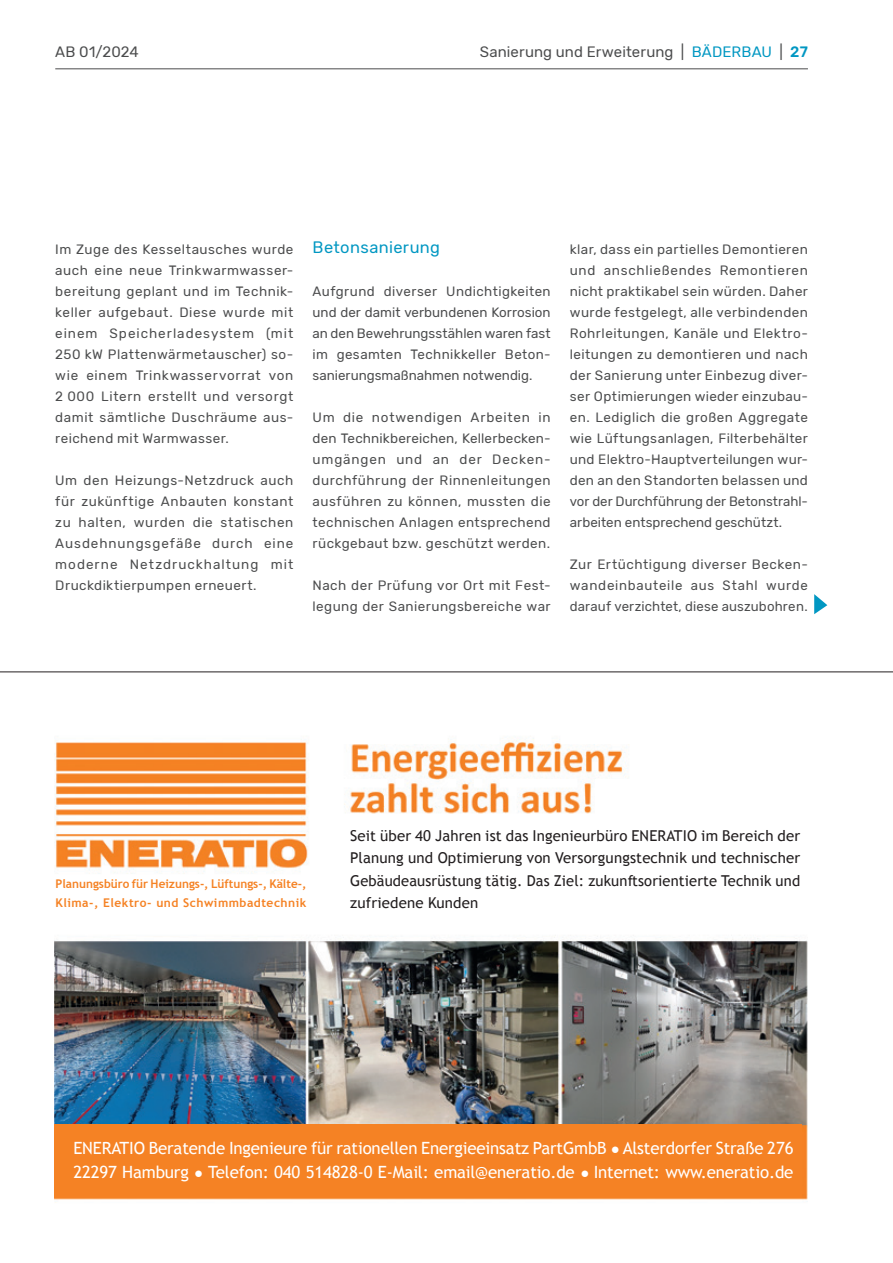
<style>
.page{position:relative;width:893px;height:1263px;background:#fff}
.page>*{position:absolute;margin:0;border:0;box-sizing:border-box;transform-origin:0 0}
.t1{font:16.8px/24px "Trebuchet MS";letter-spacing:-.01em;color:#fff}
.t2{font:16.5px "Rubik";letter-spacing:.02em;color:#0197c2}
.t3{font:15px/22px "Trebuchet MS";letter-spacing:.01em;color:#231f20;text-align:justify}
.t4{font:15px "Rubik";letter-spacing:.005em;color:#4b4c4d}
.t5{font:13.5px/21px "Rubik";letter-spacing:.03em;color:#4b4c4d;text-align:justify}
.t6{font:700 12px/19.5px "Trebuchet MS";color:#f58224}
.s1{color:#0197c2}
.s2{font-weight:500;color:#0197c2}
.s3{font-family:"Arial";font-size:15px}
</style>
<div class="page">
<hr style="left:55px;top:68px;width:753px;height:1px;background:#4b4c4d">
<img style="left:55px;top:738px;width:753px;height:465px">
<div style="left:55px;top:1124px;width:747px;height:74px;background:#f58224"></div>
<hr style="left:0;top:671px;width:893px;height:1px;background:#231f20">
<svg style="left:814px;top:594px;width:13px;height:20px"></svg>
<p class="t4" style="left:55px;top:43px;width:85px">AB 01/2024</p>
<p class="t4" style="left:480px;top:43px;width:330px">Sanierung und Erweiterung | <span class="s1">BÄDERBAU</span> | <span class="s2">27</span></p>
<p class="t5" style="left:55px;top:239px;width:240px">Im Zuge des Kesseltausches wurde auch eine neue Trinkwarmwasser&shy;bereitung geplant und im Technik&shy;keller aufgebaut. Diese wurde mit einem Speicherladesystem (mit 250 kW Plattenwärmetauscher) so&shy;wie einem Trinkwasservorrat von 2 000 Litern erstellt und versorgt damit sämtliche Duschräume aus&shy;reichend mit Warmwasser.</p>
<p class="t5" style="left:55px;top:470px;width:240px">Um den Heizungs-Netzdruck auch für zukünftige Anbauten konstant zu halten, wurden die statischen Ausdehnungsgefäße durch eine moderne Netzdruckhaltung mit Druckdiktierpumpen erneuert.</p>
<p class="t2" style="left:313px;top:238px;width:129px">Betonsanierung</p>
<p class="t5" style="left:313px;top:281px;width:240px">Aufgrund diverser Undichtigkeiten und der damit verbundenen Korrosion an den Bewehrungsstählen waren fast im gesamten Technikkeller Beton&shy;sanierungsmaßnahmen notwendig.</p>
<p class="t5" style="left:313px;top:407px;width:240px">Um die notwendigen Arbeiten in den Technikbereichen, Kellerbecken&shy;umgängen und an der Decken&shy;durchführung der Rinnenleitungen ausführen zu können, mussten die technischen Anlagen entsprechend rückgebaut bzw. geschützt werden.</p>
<p class="t5" style="left:313px;top:575px;width:240px">Nach der Prüfung vor Ort mit Fest&shy;legung der Sanierungsbereiche war</p>
<p class="t5" style="left:570px;top:239px;width:240px">klar, dass ein partielles Demontieren und anschließendes Remontieren nicht praktikabel sein würden. Daher wurde festgelegt, alle verbindenden Rohrleitungen, Kanäle und Elektro&shy;leitungen zu demontieren und nach der Sanierung unter Einbezug diver&shy;ser Optimierungen wieder einzubau&shy;en. Lediglich die großen Aggregate wie Lüftungsanlagen, Filterbehälter und Elektro-Hauptverteilungen wur&shy;den an den Standorten belassen und vor der Durchführung der Betonstrahl&shy;arbeiten entsprechend geschützt.</p>
<p class="t5" style="left:570px;top:554px;width:240px">Zur Ertüchtigung diverser Becken&shy;wandeinbauteile aus Stahl wurde darauf verzichtet, diese auszubohren.</p>
<p class="t6" style="left:56px;top:874px;width:252px">Planungsbüro für Heizungs-, Lüftungs-, Kälte-,<br>Klima-, Elektro- und Schwimmbadtechnik</p>
<p class="t3" style="left:350px;top:825px;width:452px">Seit über 40 Jahren ist das Ingenieurbüro ENERATIO im Bereich der Planung und Optimierung von Versorgungstechnik und technischer Gebäudeausrüstung tätig. Das Ziel: zukunftsorientierte Technik und zufriedene Kunden</p>
<p class="t1" style="left:73px;top:1137px;width:722px">ENERATIO Beratende Ingenieure für rationellen Energieeinsatz PartGmbB <span class="s3">●</span> Alsterdorfer Straße 276<br>22297 Hamburg <span class="s3">●</span> Telefon: 040 514828-0 E-Mail: email@eneratio.de <span class="s3">●</span> Internet: www.eneratio.de</p>
</div>
